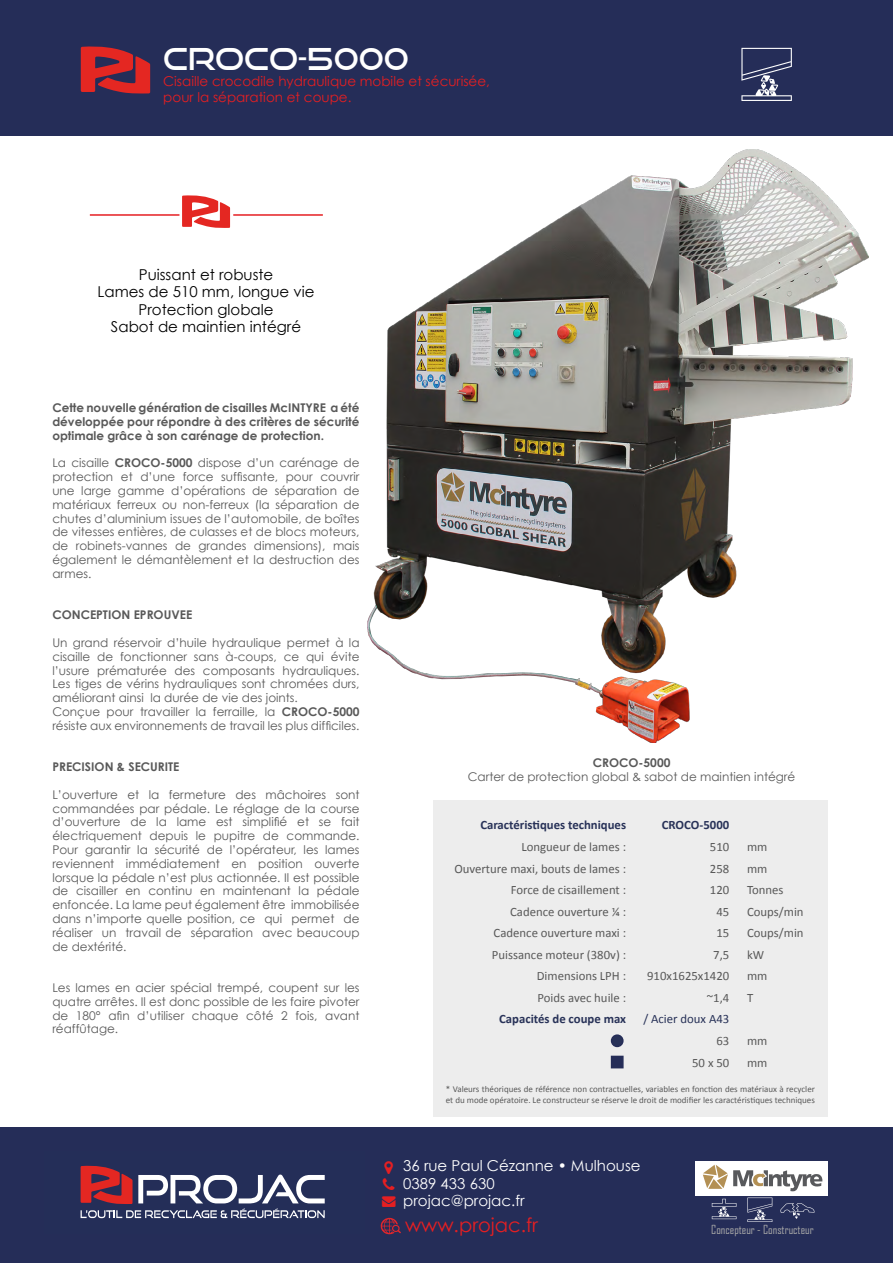
<style>
.page{position:relative;width:893px;height:1263px;background:#fff}
.page>*{position:absolute;margin:0;border:0;box-sizing:border-box;transform-origin:0 0}
.t1{font:30px "Good Times Rg";color:#fff}
.t2{font:19.5px "Century Gothic";color:#e51f22}
.t3{font:15px/17.2px "Century Gothic";color:#000;text-align:center}
.t4{font:15px/17.2px "Century Gothic";color:#fff}
.t5{font:13.5px/15.5px "Century Gothic";color:#e51f22}
.t6{font:12.75px "Calibri";color:#595959}
.t7{font:700 12.75px "Calibri";color:#283258}
.t8{font:12.75px "Calibri";color:#283258}
.t9{font:12px/13.8px "Century Gothic";color:#595959;text-align:justify}
.t10{font:700 12px/13.8px "Century Gothic";color:#595959;text-align:justify}
.t11{font:12px "Agency FB";color:#a6a6a6}
.t12{font:9px/10.4px "Calibri";color:#595959}
.s1{font-weight:700}
</style>
<div class="page">
<div style="left:0;top:1127px;width:893px;height:136px;background:#252d58"></div>
<div style="left:0;top:0;width:893px;height:136px;background:#252d58"></div>
<svg style="left:81px;top:1165px;width:244px;height:53px"></svg>
<svg style="left:380px;top:1217px;width:21px;height:18px"></svg>
<svg style="left:81px;top:46px;width:69px;height:48px"></svg>
<div style="left:696px;top:1161px;width:132px;height:34px;background:#fff"></div>
<svg style="left:712px;top:1199px;width:24px;height:20px"></svg>
<svg style="left:747px;top:1197px;width:25px;height:25px"></svg>
<svg style="left:780px;top:1203px;width:35px;height:16px"></svg>
<svg style="left:703px;top:1165px;width:119px;height:26px"></svg>
<svg style="left:741px;top:48px;width:51px;height:53px"></svg>
<img style="left:368px;top:150px;width:501px;height:593px">
<svg style="left:182px;top:195px;width:48px;height:33px"></svg>
<hr style="left:90px;top:214px;width:89px;height:2px;background:#e51f22">
<hr style="left:233px;top:214px;width:90px;height:2px;background:#e51f22">
<div style="left:433px;top:800px;width:395px;height:316px;background:#ededed"></div>
<div style="left:611px;top:1056px;width:13px;height:12px;background:#252d58;border:2px solid #252d58"></div>
<div style="left:612px;top:1035px;width:11px;height:11px;background:#283258;border-radius:50%"></div>
<div style="left:611px;top:1034px;width:13px;height:13px;border:2px solid #252d58;border-radius:50%"></div>
<h1 class="t1" style="left:163px;top:41px;width:247px">CROCO-5000</h1>
<p class="t5" style="left:163px;top:73px;width:328px">Cisaille crocodile hydraulique mobile et sécurisée, pour la séparation et coupe.</p>
<p class="t3" style="left:98px;top:266px;width:218px">Puissant et robuste<br>Lames de 510 mm, longue vie<br>Protection globale<br>Sabot de maintien intégré</p>
<p class="t10" style="left:52px;top:401px;width:309px">Cette nouvelle génération de cisailles McINTYRE a été développée pour répondre à des critères de sécurité optimale grâce à son carénage de protection.</p>
<p class="t9" style="left:52px;top:456px;width:309px">La cisaille <span class="s1">CROCO-5000</span> dispose d’un carénage de protection et d’une force suffisante, pour couvrir une large gamme d’opérations de séparation de matériaux ferreux ou non-ferreux (la séparation de chutes d’aluminium issues de l’automobile, de boîtes de vitesses entières, de culasses et de blocs moteurs, de robinets-vannes de grandes dimensions), mais également le démantèlement et la destruction des armes.</p>
<p class="t10" style="left:52px;top:608px;width:141px">CONCEPTION EPROUVEE</p>
<p class="t9" style="left:52px;top:635px;width:309px;text-align:left">Un grand réservoir d’huile hydraulique permet à la cisaille de fonctionner sans à-coups, ce qui évite l’usure prématurée des composants hydrauliques.<br>Les tiges de vérins hydrauliques sont chromées durs, améliorant ainsi la durée de vie des joints.<br>Conçue pour travailler la ferraille, la <span class="s1">CROCO-5000 </span>résiste aux environnements de travail les plus difficiles.</p>
<p class="t10" style="left:52px;top:759px;width:129px">PRECISION &amp; SECURITE</p>
<p class="t9" style="left:52px;top:787px;width:309px">L’ouverture et la fermeture des mâchoires sont commandées par pédale. Le réglage de la course d’ouverture de la lame est simplifié et se fait électriquement depuis le pupitre de commande.<br>Pour garantir la sécurité de l’opérateur, les lames reviennent immédiatement en position ouverte lorsque la pédale n’est plus actionnée. Il est possible de cisailler en continu en maintenant la pédale enfoncée. La lame peut également être immobilisée dans n’importe quelle position, ce qui permet de réaliser un travail de séparation avec beaucoup de dextérité.</p>
<p class="t9" style="left:52px;top:980px;width:309px">Les lames en acier spécial trempé, coupent sur les quatre arrêtes. Il est donc possible de les faire pivoter de 180° afin d’utiliser chaque côté 2 fois, avant réaffûtage.</p>
<p class="t10" style="left:593px;top:756px;width:79px">CROCO-5000</p>
<p class="t9" style="left:468px;top:770px;width:329px">Carter de protection global &amp; sabot de maintien intégré</p>
<p class="t7" style="left:480px;top:817px;width:147px">Caractéristiques techniques</p>
<p class="t7" style="left:662px;top:817px;width:69px">CROCO-5000</p>
<p class="t6" style="left:521px;top:839px;width:106px">Longueur de lames :</p>
<p class="t6" style="left:710px;top:839px;width:21px">510</p>
<p class="t6" style="left:747px;top:839px;width:22px">mm</p>
<p class="t6" style="left:454px;top:860px;width:173px">Ouverture maxi, bouts de lames :</p>
<p class="t6" style="left:710px;top:860px;width:21px">258</p>
<p class="t6" style="left:747px;top:860px;width:22px">mm</p>
<p class="t6" style="left:511px;top:882px;width:117px">Force de cisaillement :</p>
<p class="t6" style="left:710px;top:882px;width:21px">120</p>
<p class="t6" style="left:747px;top:882px;width:38px">Tonnes</p>
<p class="t6" style="left:510px;top:903px;width:117px">Cadence ouverture ¼ :</p>
<p class="t6" style="left:716px;top:903px;width:14px">45</p>
<p class="t6" style="left:747px;top:903px;width:58px">Coups/min</p>
<p class="t6" style="left:494px;top:925px;width:134px">Cadence ouverture maxi :</p>
<p class="t6" style="left:716px;top:925px;width:14px">15</p>
<p class="t6" style="left:747px;top:925px;width:58px">Coups/min</p>
<p class="t6" style="left:492px;top:946px;width:136px">Puissance moteur (380v) :</p>
<p class="t6" style="left:713px;top:946px;width:18px">7,5</p>
<p class="t6" style="left:747px;top:946px;width:19px">kW</p>
<p class="t6" style="left:537px;top:968px;width:91px">Dimensions LPH :</p>
<p class="t6" style="left:647px;top:968px;width:84px">910x1625x1420</p>
<p class="t6" style="left:747px;top:968px;width:22px">mm</p>
<p class="t6" style="left:538px;top:989px;width:90px">Poids avec huile :</p>
<p class="t6" style="left:707px;top:989px;width:24px">~1,4</p>
<p class="t6" style="left:747px;top:989px;width:8px">T</p>
<p class="t7" style="left:499px;top:1011px;width:128px">Capacités de coupe max</p>
<p class="t8" style="left:643px;top:1011px;width:87px">/ Acier doux A43</p>
<p class="t6" style="left:716px;top:1033px;width:14px">63</p>
<p class="t6" style="left:747px;top:1033px;width:22px">mm</p>
<p class="t6" style="left:692px;top:1054px;width:39px">50 x 50</p>
<p class="t6" style="left:747px;top:1054px;width:22px">mm</p>
<p class="t12" style="left:446px;top:1084px;width:371px">* Valeurs théoriques de référence non contractuelles, variables en fonction des matériaux à recycler et du mode opératoire. Le constructeur se réserve le droit de modifier les caractéristiques techniques</p>
<p class="t4" style="left:403px;top:1157px;width:239px">36 rue Paul Cézanne • Mulhouse<br>0389 433 630<br>projac@projac.fr</p>
<h2 class="t2" style="left:405px;top:1213px;width:135px">www.projac.fr</h2>
<p class="t11" style="left:711px;top:1222px;width:104px">Concepteur - Constructeur</p>
</div>
